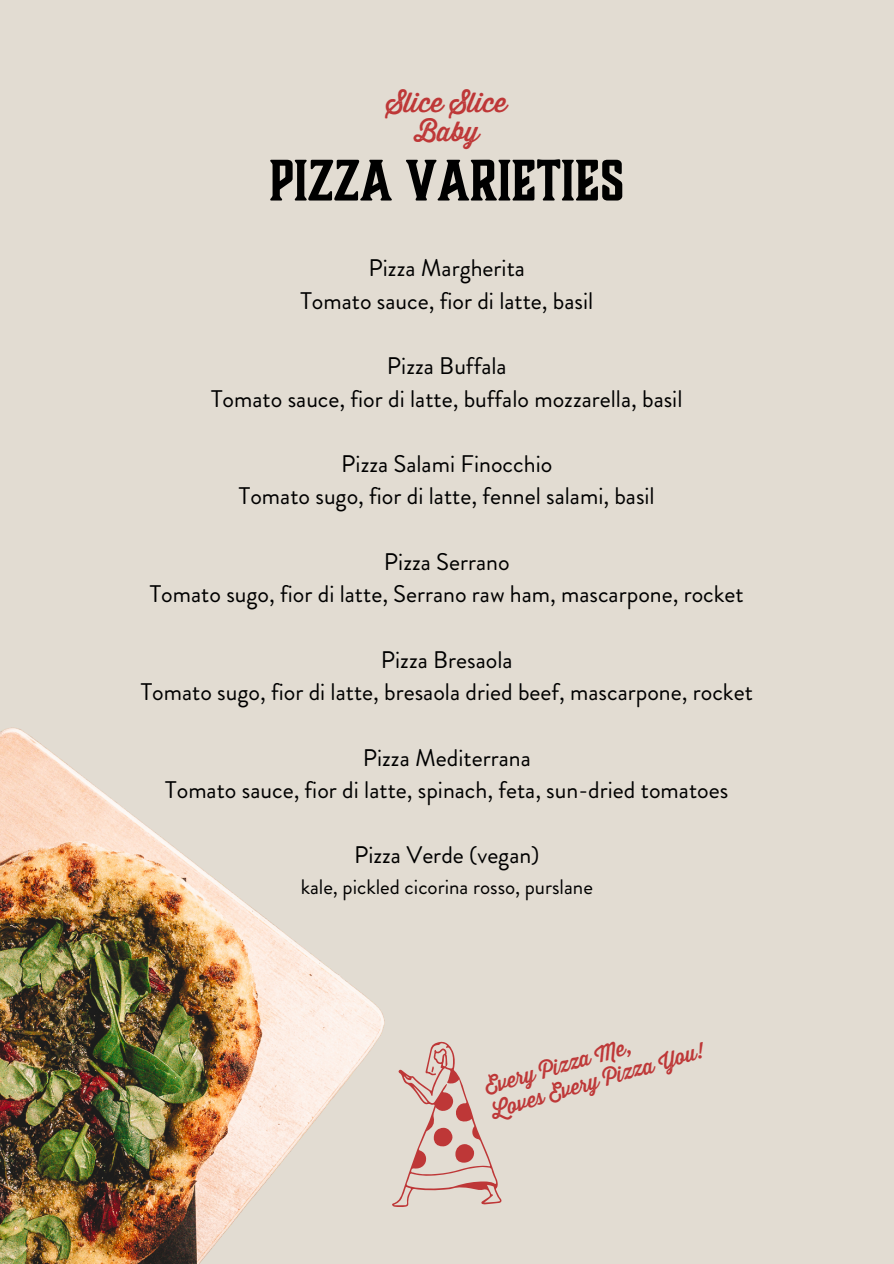
<style>
.page{position:relative;width:894px;height:1264px;background:#fff}
.page>*{position:absolute;margin:0;border:0;box-sizing:border-box;transform-origin:0 0}
.t1{font:700 54px "Boucherie Block";color:#000}
.t2{font:27px/29.2px "Thirsty Rough Reg";color:#be3737;text-align:center}
.t3{font:24px/32.7px "Brandon Grotesque";color:#000;text-align:center}
.t4{font:21px "Brandon Grotesque";color:#000}
.t5{font:21px/24.8px "Thirsty Rough Reg";color:#be3737}
</style>
<div class="page">
<div style="left:0;top:0;width:893px;height:1263px;background:#e2dcd2"></div>
<img style="left:0;top:727px;width:385px;height:536px">
<svg style="left:392px;top:1041px;width:109px;height:166px"></svg>
<p class="t2" style="left:386px;top:89px;width:122px">Slice Slice<br>Baby</p>
<h1 class="t1" style="left:269px;top:145px;width:356px">PIZZA VARIETIES</h1>
<p class="t3" style="left:300px;top:251px;width:294px">Pizza Margherita<br>Tomato sauce, fior di latte, basil</p>
<p class="t3" style="left:211px;top:349px;width:472px">Pizza Buffala<br>Tomato sauce, fior di latte, buffalo mozzarella, basil</p>
<p class="t3" style="left:239px;top:447px;width:417px">Pizza Salami Finocchio<br>Tomato sugo, fior di latte, fennel salami, basil</p>
<p class="t3" style="left:150px;top:545px;width:595px">Pizza Serrano<br>Tomato sugo, fior di latte, Serrano raw ham, mascarpone, rocket</p>
<p class="t3" style="left:141px;top:643px;width:613px">Pizza Bresaola<br>Tomato sugo, fior di latte, bresaola dried beef, mascarpone, rocket</p>
<p class="t3" style="left:165px;top:741px;width:564px">Pizza Mediterrana<br>Tomato sauce, fior di latte, spinach, feta, sun-dried tomatoes</p>
<p class="t3" style="left:354px;top:839px;width:187px">Pizza Verde (vegan)</p>
<p class="t4" style="left:300px;top:871px;width:294px">kale, pickled cicorina rosso, purslane</p>
<p class="t5" style="left:482px;top:1076px;width:221px;rotate:-16deg">Every Pizza Me,<br>Loves Every Pizza You!</p>
</div>
